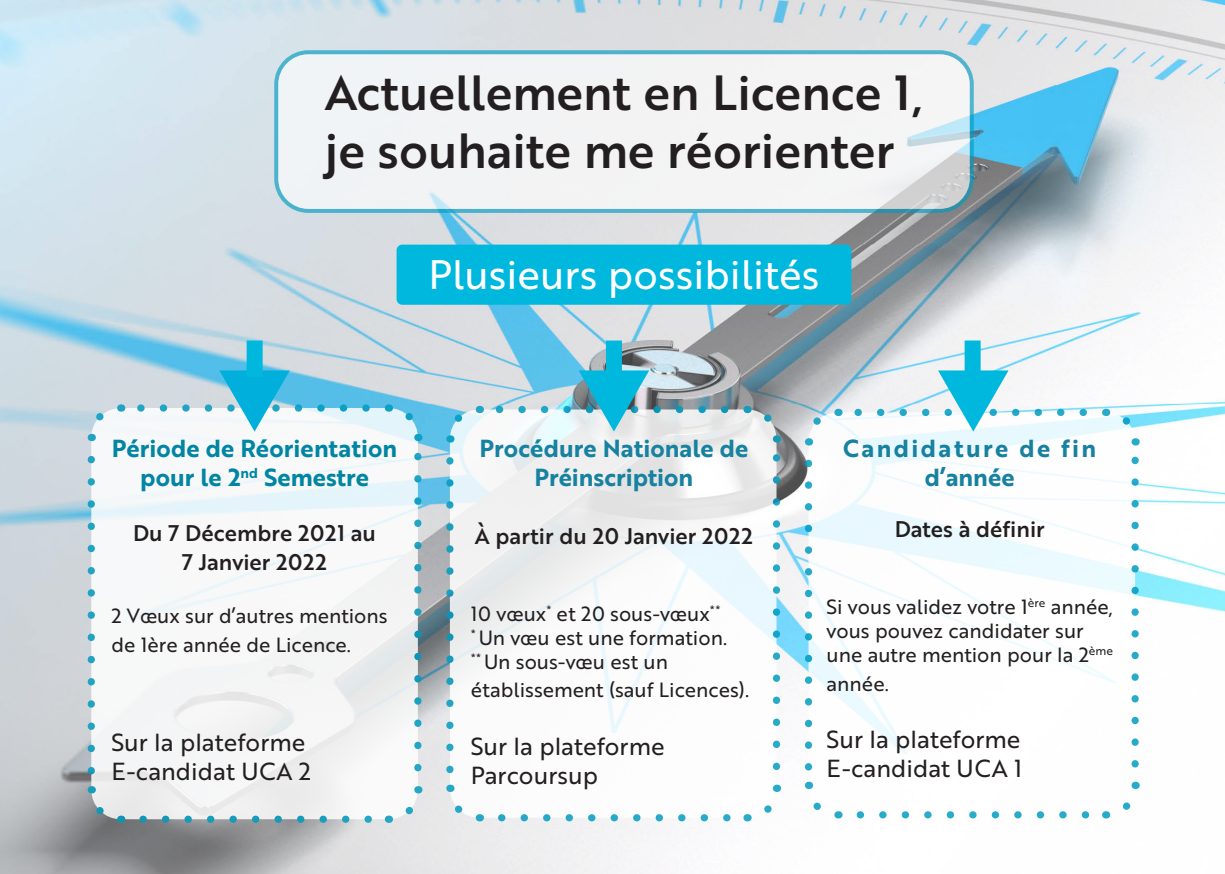
<style>
.page{position:relative;width:1225px;height:874px;background:#fff}
.page>*{position:absolute;margin:0;border:0;box-sizing:border-box;transform-origin:0 0}
.t1{font:94px "Apex New";color:#00b8de}
.t2{font:94px "Apex New";color:#00afdb}
.t3{font:48px "Brother 1816 Medium";color:#231f20}
.t4{font:40px "Brother 1816 Regular";color:#fff}
.t5{font:24px/28.8px "Brother 1816 Regular";color:#231f20}
.t6{font:24px/28.8px "Brother 1816 Bold";color:#0085a3;text-align:center}
.t7{font:24px/28.8px "Brother 1816 Bold";color:#1781a0;text-align:center}
.t8{font:24px/28.8px "Brother 1816 Bold";letter-spacing:.1em;color:#1781a0;text-align:center}
.t9{font:22px/28.8px "Brother 1816 Medium";color:#231f20;text-align:center}
.t10{font:20px/24px "Brother 1816 Regular";color:#231f20}
</style>
<div class="page">
<img style="left:0;top:0;width:1225px;height:873px">
<div style="left:276px;top:52px;width:695px;height:159px;background:#f3f3f4;border-radius:32px"></div>
<div style="left:274px;top:50px;width:699px;height:163px;border:4px solid #009bbf;border-radius:32px"></div>
<svg style="left:91px;top:408px;width:327px;height:410px"></svg>
<svg style="left:88px;top:459px;width:7px;height:319px"></svg>
<svg style="left:143px;top:815px;width:234px;height:7px"></svg>
<svg style="left:414px;top:448px;width:7px;height:319px"></svg>
<svg style="left:132px;top:404px;width:234px;height:7px"></svg>
<svg style="left:86px;top:406px;width:24px;height:35px"></svg>
<svg style="left:90px;top:799px;width:32px;height:25px"></svg>
<svg style="left:399px;top:785px;width:24px;height:35px"></svg>
<svg style="left:388px;top:402px;width:31px;height:25px"></svg>
<svg style="left:450px;top:409px;width:326px;height:408px"></svg>
<svg style="left:446px;top:460px;width:7px;height:317px"></svg>
<svg style="left:501px;top:813px;width:235px;height:8px"></svg>
<svg style="left:773px;top:449px;width:7px;height:317px"></svg>
<svg style="left:490px;top:405px;width:234px;height:8px;background:#93b9c4"></svg>
<svg style="left:444px;top:407px;width:25px;height:35px"></svg>
<svg style="left:448px;top:798px;width:32px;height:25px"></svg>
<svg style="left:757px;top:784px;width:25px;height:35px"></svg>
<svg style="left:747px;top:403px;width:31px;height:25px"></svg>
<svg style="left:808px;top:412px;width:327px;height:402px"></svg>
<svg style="left:805px;top:463px;width:7px;height:311px"></svg>
<svg style="left:860px;top:810px;width:234px;height:8px"></svg>
<svg style="left:1131px;top:452px;width:7px;height:311px"></svg>
<svg style="left:849px;top:408px;width:234px;height:8px"></svg>
<svg style="left:803px;top:410px;width:24px;height:35px"></svg>
<svg style="left:806px;top:795px;width:33px;height:25px"></svg>
<svg style="left:1116px;top:781px;width:24px;height:35px"></svg>
<svg style="left:1105px;top:406px;width:31px;height:25px"></svg>
<div style="left:396px;top:244px;width:455px;height:60px;background:#00b8de;border-radius:6px"></div>
<div style="left:606px;top:340px;width:16px;height:42px;background:#00b8de"></div>
<div style="left:247px;top:340px;width:16px;height:36px;background:#00b8de"></div>
<div style="left:964px;top:340px;width:16px;height:37px;background:#00b8de"></div>
<p class="t3" style="left:325px;top:57px;width:600px">Actuellement en Licence 1,</p>
<p class="t3" style="left:325px;top:115px;width:571px">je souhaite me réorienter</p>
<p class="t4" style="left:428px;top:245px;width:392px">Plusieurs possibilités</p>
<p class="t2" style="left:313px;top:364px;width:72px;rotate:90deg">▶</p>
<p class="t1" style="left:672px;top:364px;width:72px;rotate:90deg">▶</p>
<p class="t1" style="left:1031px;top:364px;width:72px;rotate:90deg">▶</p>
<p class="t6" style="left:112px;top:433px;width:287px">Période de Réorientation pour le 2<sup>nd</sup> Semestre</p>
<p class="t9" style="left:133px;top:518px;width:244px">Du 7 Décembre 2021 au<br>7 Janvier 2022</p>
<p class="t10" style="left:111px;top:600px;width:278px;line-height:28.8px">2 Vœux sur d’autres mentions de 1ère année de Licence.</p>
<p class="t5" style="left:111px;top:727px;width:201px">Sur la plateforme<br>E-candidat UCA 2</p>
<p class="t7" style="left:479px;top:433px;width:270px">Procédure Nationale de<br>Préinscription</p>
<p class="t9" style="left:475px;top:520px;width:279px">À partir du 20 Janvier 2022</p>
<p class="t10" style="left:471px;top:600px;width:258px">10 vœux<sup>*</sup> et 20 sous-vœux<sup>** *</sup> Un vœu est une formation. <sup>**</sup> Un sous-vœu est un</p>
<p class="t10" style="left:471px;top:677px;width:280px">établissement (sauf Licences).</p>
<p class="t5" style="left:471px;top:730px;width:195px">Sur la plateforme<br>Parcoursup</p>
<p class="t8" style="left:843px;top:433px;width:255px">Candidature de fin d’année</p>
<p class="t9" style="left:894px;top:513px;width:152px">Dates à définir</p>
<p class="t10" style="left:826px;top:593px;width:288px">Si vous validez votre 1<sup>ère</sup> année, vous pouvez candidater sur une autre mention pour la 2<sup>ème</sup></p>
<p class="t10" style="left:826px;top:670px;width:64px">année.</p>
<p class="t5" style="left:826px;top:723px;width:197px">Sur la plateforme<br>E-candidat UCA 1</p>
</div>
